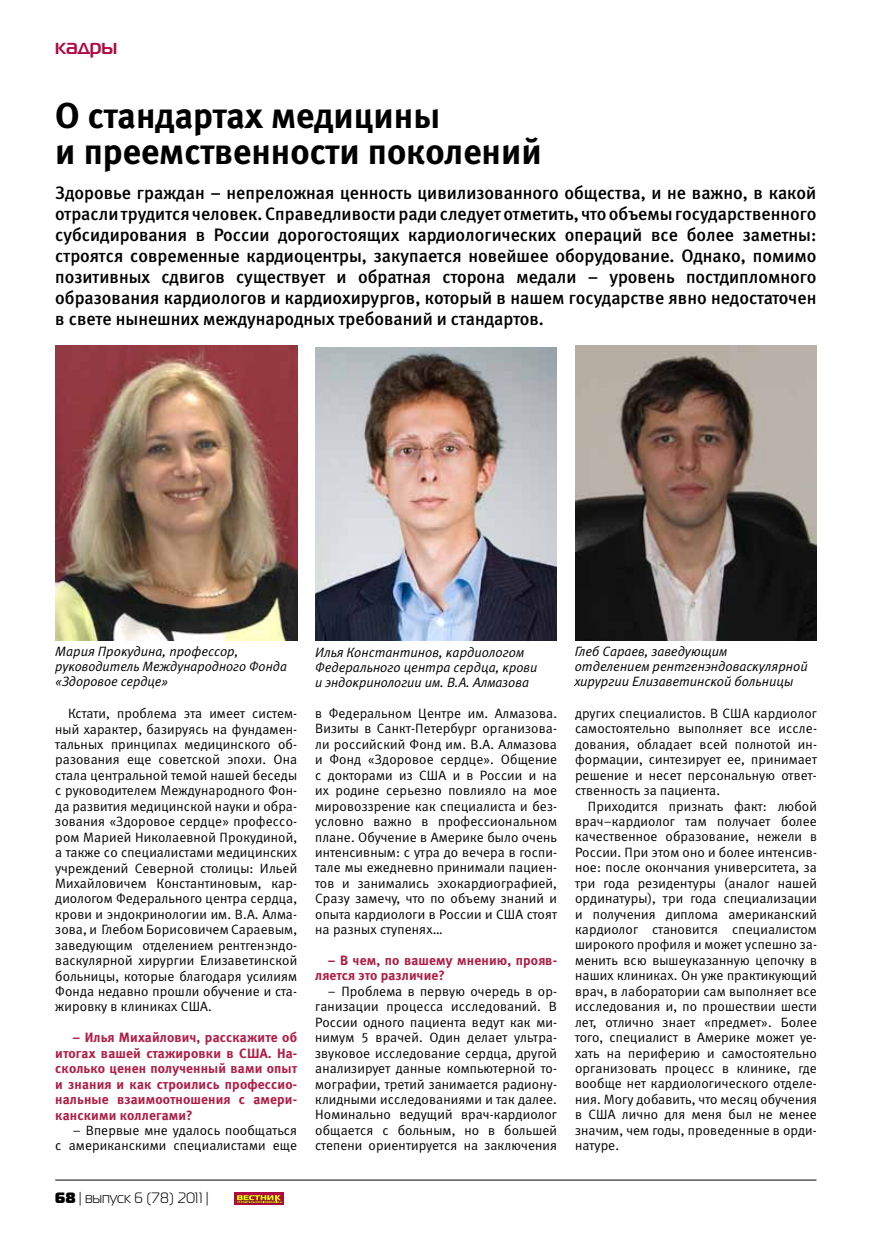
<style>
.page{position:relative;width:893px;height:1255px;background:#fff}
.page>*{position:absolute;margin:0;border:0;box-sizing:border-box;transform-origin:0 0}
.t1{font:36px/36px "Meta Bold C";color:#000}
.t2{font:700 21px "Magistral C";color:#b10942}
.t3{font:18px/21px "Meta Medium LFC";color:#000;text-align:justify}
.t4{font:15px "Magistral C";color:#000}
.t5{font:13.5px/15.5px "Meta Normal LFC";letter-spacing:.01em;color:#000;text-align:justify}
.t6{font:italic 13.5px/15px "Meta Normal LFC";color:#000}
.t7{font:13.5px/15.5px "Meta Bold LFC";letter-spacing:.01em;color:#b01d45;text-align:justify}
.s1{font-family:"Magistral Black C"}
</style>
<div class="page">
<hr style="left:55px;top:1179px;width:761px;height:1px;background:#000">
<div style="left:235px;top:1192px;width:49px;height:12px;background:#b10942"></div>
<svg style="left:237px;top:1195px;width:45px;height:10px"></svg>
<img style="left:55px;top:346px;width:242px;height:295px">
<img style="left:315px;top:347px;width:242px;height:294px">
<img style="left:575px;top:346px;width:241px;height:295px">
<h2 class="t2" style="left:55px;top:34px;width:64px">кадры</h2>
<h1 class="t1" style="left:55px;top:97px;width:488px">О стандартах медицины<br>и преемственности поколений</h1>
<p class="t3" style="left:55px;top:182px;width:763px">Здоровье граждан – непреложная ценность цивилизованного общества, и не важно, в какой отрасли трудится человек. Справедливости ради следует отметить, что объемы государственного субсидирования в России дорогостоящих кардиологических операций все более заметны: строятся современные кардиоцентры, закупается новейшее оборудование. Однако, помимо позитивных сдвигов существует и обратная сторона медали – уровень постдипломного образования кардиологов и кардиохирургов, который в нашем государстве явно недостаточен в свете нынешних международных требований и стандартов.</p>
<p class="t6" style="left:55px;top:644px;width:233px">Мария Прокудина, профессор, руководитель Международного Фонда «Здоровое сердце»</p>
<p class="t6" style="left:315px;top:644px;width:224px">Илья Константинов, кардиологом<br>Федерального центра сердца, крови и эндокринологии им. В.А. Алмазова</p>
<p class="t6" style="left:575px;top:644px;width:234px">Глеб Сараев, заведующим<br>отделением рентгенэндоваскулярной хирургии Елизаветинской больницы</p>
<p class="t5" style="left:55px;top:705px;width:243px;text-indent:13px">Кстати, проблема эта имеет систем&shy;ный характер, базируясь на фундамен&shy;тальных принципах медицинского об&shy;разования еще советской эпохи. Она стала центральной темой нашей беседы с руководителем Международного Фон&shy;да развития медицинской науки и обра&shy;зования «Здоровое сердце» профессо&shy;ром Марией Николаевной Прокудиной, а также со специалистами медицинских учреждений Северной столицы: Ильей Михайловичем Константиновым, кар&shy;диологом Федерального центра сердца, крови и эндокринологии им. В.А. Алма&shy;зова, и Глебом Борисовичем Сараевым, заведующим отделением рентгенэндо&shy;васкулярной хирургии Елизаветинской больницы, которые благодаря усилиям Фонда недавно прошли обучение и ста&shy;жировку в клиниках США.</p>
<p class="t7" style="left:55px;top:1029px;width:243px;text-indent:17px">– Илья Михайлович, расскажите об итогах вашей стажировки в США. На&shy;сколько ценен полученный вами опыт и знания и как строились профессио&shy;нальные взаимоотношения с амери&shy;канскими коллегами?</p>
<p class="t5" style="left:55px;top:1122px;width:243px;text-align:right">– Впервые мне удалось пообщаться<br>с американскими специалистами еще</p>
<p class="t4" style="left:55px;top:1189px;width:155px"><span class="s1">68</span> | выпуск 6 (78) 2011 |</p>
<p class="t5" style="left:315px;top:705px;width:243px">в Федеральном Центре им. Алмазова.<br>Визиты в Санкт-Петербург организова&shy;ли российский Фонд им. В.А. Алмазова и Фонд «Здоровое сердце». Общение с докторами из США и в России и на их родине серьезно повлияло на мое мировоззрение как специалиста и без&shy;условно важно в профессиональном плане. Обучение в Америке было очень интенсивным: с утра до вечера в госпи&shy;тале мы ежедневно принимали пациен&shy;тов и занимались эхокардиографией, Сразу замечу, что по объему знаний и опыта кардиологи в России и США стоят на разных ступенях…</p>
<p class="t7" style="left:315px;top:952px;width:243px;text-indent:13px">– В чем, по вашему мнению, прояв&shy;ляется это различие?</p>
<p class="t5" style="left:315px;top:983px;width:243px;text-indent:13px">– Проблема в первую очередь в ор&shy;ганизации процесса исследований. В России одного пациента ведут как ми&shy;нимум 5 врачей. Один делает ультра&shy;звуковое исследование сердца, другой анализирует данные компьютерной то&shy;мографии, третий занимается радиону&shy;клидными исследованиями и так далее.<br>Номинально ведущий врач-кардиолог общается с больным, но в большей степени ориентируется на заключения</p>
<p class="t5" style="left:575px;top:705px;width:243px">других специалистов. В США кардиолог самостоятельно выполняет все иссле&shy;дования, обладает всей полнотой ин&shy;формации, синтезирует ее, принимает решение и несет персональную ответ&shy;ственность за пациента.</p>
<p class="t5" style="left:575px;top:798px;width:243px;text-indent:13px">Приходится признать факт: любой врач–кардиолог там получает более качественное образование, нежели в России. При этом оно и более интенсив&shy;ное: после окончания университета, за три года резидентуры (аналог нашей ординатуры), три года специализации и получения диплома американский кардиолог становится специалистом широкого профиля и может успешно за&shy;менить всю вышеуказанную цепочку в наших клиниках. Он уже практикующий врач, в лаборатории сам выполняет все исследования и, по прошествии шести лет, отлично знает «предмет». Более того, специалист в Америке может уе&shy;хать на периферию и самостоятельно организовать процесс в клинике, где вообще нет кардиологического отделе&shy;ния. Могу добавить, что месяц обучения в США лично для меня был не менее значим, чем годы, проведенные в орди&shy;натуре.</p>
</div>
